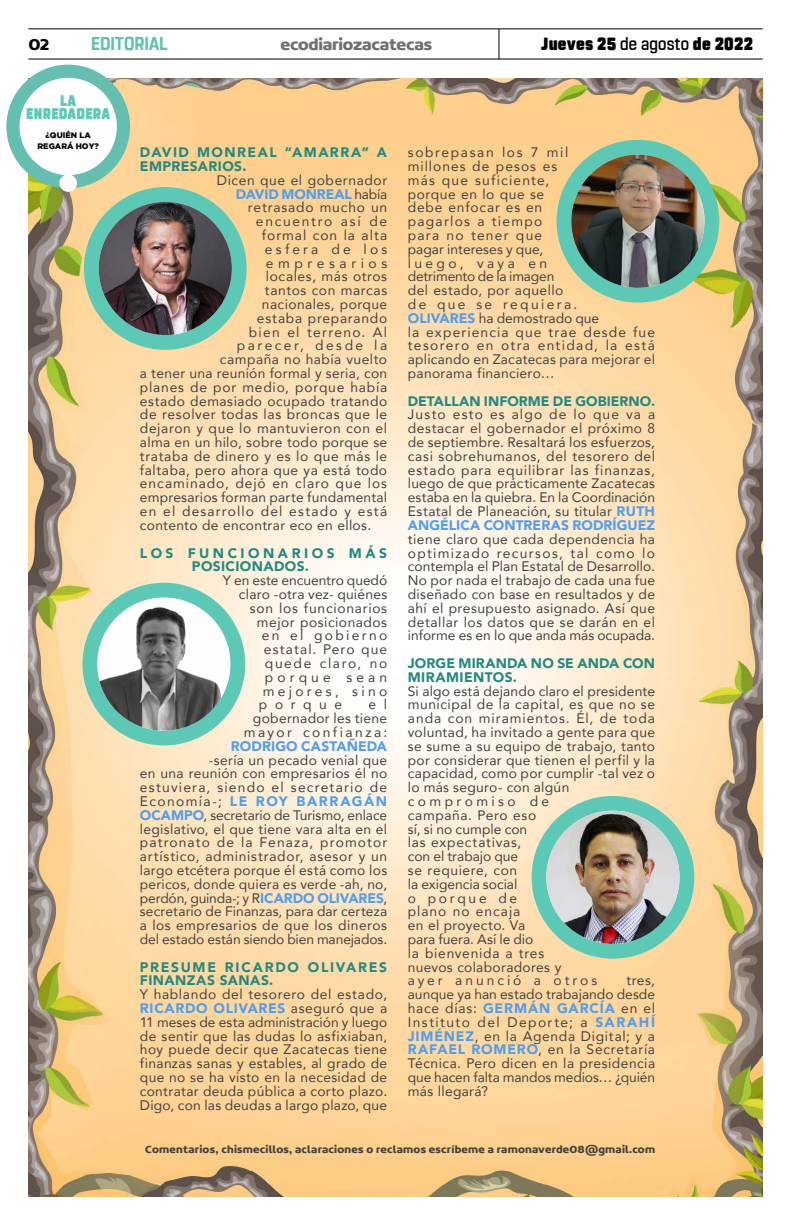
<style>
.page{position:relative;width:791px;height:1225px;background:#fff}
.page>*{position:absolute;margin:0;border:0;box-sizing:border-box;transform-origin:0 0}
.t1{font:700 18.6px "Rohn Rounded";color:#5ec4af;scale:.91 1}
.t2{font:900 17.6px "Rohn Rounded";letter-spacing:.015em;color:#000;scale:.91 1}
.t3{font:700 16.9px "Concord";letter-spacing:-.01em;color:#706f6f}
.t4{font:700 16.9px "Concord";color:#000}
.t5{font:900 15.4px/13px "Rohn Rounded";letter-spacing:.02em;color:#5cc9b6;text-align:center;scale:.87 1}
.t6{font:13.8px/13.8px "Avenir";letter-spacing:.035em;color:#424241;text-align:justify}
.t7{font:13.8px/13.8px "Avenir";letter-spacing:.065em;color:#424241}
.t8{font:13.8px "Avenir";letter-spacing:.06em;color:#424241}
.t9{font:13.8px "Avenir";letter-spacing:.07em;color:#424241}
.t10{font:900 13.8px/13.8px "Avenir";letter-spacing:.12em;color:#218a82}
.t11{font:900 13.8px/13.8px "Avenir";letter-spacing:.01em;color:#218a82}
.t12{font:13.8px "Avenir";letter-spacing:.055em;color:#424241}
.t13{font:900 13.8px/13.8px "Avenir";letter-spacing:.1em;color:#218a82}
.t14{font:900 13.8px "Avenir";color:#4f9ef0}
.t15{font:13.8px "Avenir";letter-spacing:.015em;color:#424241}
.t16{font:900 13.8px/13.8px "Avenir";letter-spacing:.245em;color:#218a82}
.t17{font:13.8px "Avenir";letter-spacing:.08em;color:#424241}
.t18{font:900 13.8px "Avenir";color:#218a82}
.t19{font:13.8px "Avenir";letter-spacing:-.005em;color:#424241}
.t20{font:13.8px "Avenir";letter-spacing:.095em;color:#424241}
.t21{font:13.8px "Avenir";letter-spacing:.18em;color:#424241}
.t22{font:13.8px "Avenir";letter-spacing:.075em;color:#424241}
.t23{font:13.8px "Avenir";letter-spacing:.12em;color:#424241}
.t24{font:13.8px "Avenir";letter-spacing:.115em;color:#424241}
.t25{font:13.8px "Avenir";letter-spacing:.17em;color:#424241}
.t26{font:13.8px "Avenir";letter-spacing:.235em;color:#424241}
.t27{font:13.8px "Avenir";letter-spacing:.23em;color:#424241}
.t28{font:13.8px "Avenir";letter-spacing:.33em;color:#424241}
.t29{font:13.8px "Avenir";letter-spacing:.3em;color:#424241}
.t30{font:700 11px "Concord";letter-spacing:.02em;color:#424241}
.t31{font:900 8px/11px "Gotham";color:#000;text-align:center}
.s1{font-weight:500}
.s2{font-weight:400;color:#424241}
.s3{font-weight:900;color:#4f9ef0}
</style>
<div class="page">
<hr style="left:28px;top:28px;width:735px;height:1px;background:#000">
<hr style="left:28px;top:59px;width:735px;height:1px;background:#000">
<hr style="left:498px;top:29px;width:1px;height:31px;background:#000">
<img style="left:28px;top:78px;width:735px;height:1118px">
<div style="left:84px;top:187px;width:163px;height:163px;background:#5cc9b6;border-radius:50%"></div>
<img style="left:99px;top:202px;width:133px;height:133px;border-radius:67px">
<div style="left:556px;top:140px;width:163px;height:162px;background:#5cc9b6;border-radius:50%"></div>
<img style="left:571px;top:155px;width:133px;height:133px;border-radius:67px">
<div style="left:83px;top:583px;width:162px;height:162px;background:#5cc9b6;border-radius:50%"></div>
<div style="left:97px;top:597px;width:133px;height:133px;background:#fff;border-radius:50%"></div>
<img style="left:97px;top:606px;width:133px;height:124px">
<div style="left:532px;top:796px;width:162px;height:162px;background:#5cc9b6;border-radius:50%"></div>
<img style="left:546px;top:810px;width:133px;height:134px;border-radius:67px">
<div style="left:6px;top:65px;width:124px;height:123px;background:#64bfb1;border-radius:50%"></div>
<div style="left:20px;top:78px;width:97px;height:97px;background:#fff;border-radius:50%"></div>
<div style="left:59px;top:174px;width:18px;height:18px;background:#fff;border-radius:50%"></div>
<p class="t4" style="left:28px;top:34px;width:23px">02</p>
<h1 class="t1" style="left:91px;top:32px;width:86px">EDITORIAL</h1>
<p class="t3" style="left:280px;top:34px;width:153px">ecodiariozacatecas</p>
<p class="t2" style="left:541px;top:33px;width:234px">Jueves 25 <span class="s1">de agosto</span> de 2022</p>
<p class="t5" style="left:26px;top:95px;width:98px">LA<br>ENREDADERA</p>
<p class="t31" style="left:38px;top:130px;width:63px">¿QUIÉN LA<br>REGARÁ HOY?</p>
<p class="t13" style="left:140px;top:145px;width:249px">DAVID MONREAL “AMARRA” A<br>EMPRESARIOS.</p>
<p class="t6" style="left:217px;top:173px;width:172px">Dicen que el gobernador</p>
<p class="t14" style="left:236px;top:182px;width:153px">DAVID MONREAL <span class="s2">había</span></p>
<p class="t8" style="left:248px;top:196px;width:141px">retrasado mucho un</p>
<p class="t23" style="left:256px;top:210px;width:133px">encuentro así de</p>
<p class="t9" style="left:262px;top:224px;width:127px">formal con la alta</p>
<p class="t27" style="left:265px;top:238px;width:124px">esfera de los</p>
<p class="t28" style="left:266px;top:252px;width:123px">empresarios</p>
<p class="t6" style="left:266px;top:269px;width:123px">locales, más otros</p>
<p class="t6" style="left:265px;top:283px;width:124px">tantos con marcas</p>
<p class="t6" style="left:262px;top:297px;width:127px">nacionales, porque</p>
<p class="t12" style="left:257px;top:307px;width:132px">estaba preparando</p>
<p class="t20" style="left:249px;top:321px;width:140px">bien el terreno. Al</p>
<p class="t21" style="left:237px;top:334px;width:152px">parecer, desde la</p>
<p class="t6" style="left:220px;top:352px;width:169px">campaña no había vuelto</p>
<p class="t6" style="left:140px;top:366px;width:249px">a tener una reunión formal y seria, con</p>
<p class="t8" style="left:140px;top:376px;width:249px">planes de por medio, porque había</p>
<p class="t6" style="left:140px;top:393px;width:249px">estado demasiado ocupado tratando</p>
<p class="t6" style="left:140px;top:407px;width:249px">de resolver todas las broncas que le</p>
<p class="t6" style="left:140px;top:421px;width:249px">dejaron y que lo mantuvieron con el</p>
<p class="t6" style="left:140px;top:435px;width:249px">alma en un hilo, sobre todo porque se</p>
<p class="t6" style="left:140px;top:449px;width:249px">trataba de dinero y es lo que más le</p>
<p class="t6" style="left:140px;top:462px;width:249px">faltaba, pero ahora que ya está todo</p>
<p class="t9" style="left:140px;top:472px;width:249px">encaminado, dejó en claro que los</p>
<p class="t15" style="left:140px;top:486px;width:249px">empresarios forman parte fundamental</p>
<p class="t17" style="left:140px;top:500px;width:249px">en el desarrollo del estado y está</p>
<p class="t6" style="left:140px;top:518px;width:233px">contento de encontrar eco en ellos.</p>
<p class="t16" style="left:192px;top:545px;width:197px;text-indent:-52px">LOS FUNCIONARIOS MÁS<br>POSICIONADOS.</p>
<p class="t19" style="left:223px;top:569px;width:166px">Y en este encuentro quedó</p>
<p class="t6" style="left:239px;top:587px;width:150px">claro -otra vez- quiénes</p>
<p class="t12" style="left:250px;top:597px;width:139px">son los funcionarios</p>
<p class="t6" style="left:257px;top:614px;width:132px">mejor posicionados</p>
<p class="t25" style="left:262px;top:624px;width:127px">en el gobierno</p>
<p class="t22" style="left:264px;top:638px;width:125px">estatal. Pero que</p>
<p class="t24" style="left:265px;top:652px;width:124px">quede claro, no</p>
<p class="t29" style="left:265px;top:666px;width:124px">porque sean</p>
<p class="t26" style="left:263px;top:679px;width:126px">mejores, sino</p>
<p class="t6" style="left:259px;top:697px;width:85px">porque</p>
<p class="t6" style="left:244px;top:697px;width:145px;text-align:right">e l<br>gobernador les tiene mayor confianza:</p>
<p class="t14" style="left:231px;top:734px;width:158px">RODRIGO CASTAÑEDA</p>
<p class="t6" style="left:140px;top:752px;width:249px;text-indent:69px">-sería un pecado venial que en una reunión con empresarios él no estuviera, siendo el secretario de Economía-; <span class="s3">LE ROY BARRAGÁN OCAMPO</span>, secretario de Turismo, enlace legislativo, el que tiene vara alta en el patronato de la Fenaza, promotor artístico, administrador, asesor y un largo etcétera porque él está como los pericos, donde quiera es verde -ah, no, perdón, guinda-; y R<span class="s3">ICARDO OLIVARES</span>, secretario de Finanzas, para dar certeza a los empresarios de que los dineros del estado están siendo bien manejados.</p>
<p class="t10" style="left:140px;top:959px;width:249px">PRESUME RICARDO OLIVARES<br>FINANZAS SANAS.</p>
<p class="t6" style="left:140px;top:987px;width:249px">Y hablando del tesorero del estado, <span class="s3">RICARDO OLIVARES</span> aseguró que a 11 meses de esta administración y luego de sentir que las dudas lo asfixiaban, hoy puede decir que Zacatecas tiene finanzas sanas y estables, al grado de que no se ha visto en la necesidad de contratar deuda pública a corto plazo.<br>Digo, con las deudas a largo plazo, que</p>
<p class="t7" style="left:408px;top:145px;width:249px">sobrepasan los 7 mil<br>millones de pesos es<br>más que suficiente,<br>porque en lo que se<br>debe enfocar es en<br>pagarlos a tiempo<br>para no tener que<br>pagar intereses y que,<br>luego, vaya en<br>detrimento de la imagen<br>del estado, por aquello<br>de que se requiera.<br><span class="s3">OLIVARES</span> ha demostrado que<br>la experiencia que trae desde fue tesorero en otra entidad, la está aplicando en Zacatecas para mejorar el panorama financiero…</p>
<p class="t18" style="left:408px;top:389px;width:249px">DETALLAN INFORME DE GOBIERNO.</p>
<p class="t6" style="left:408px;top:407px;width:249px">Justo esto es algo de lo que va a destacar el gobernador el próximo 8 de septiembre. Resaltará los esfuerzos, casi sobrehumanos, del tesorero del estado para equilibrar las finanzas, luego de que prácticamente Zacatecas estaba en la quiebra. En la Coordinación Estatal de Planeación, su titular <span class="s3">RUTH ANGÉLICA CONTRERAS RODRÍGUEZ</span></p>
<p class="t6" style="left:408px;top:531px;width:249px">tiene claro que cada dependencia ha optimizado recursos, tal como lo contempla el Plan Estatal de Desarrollo.<br>No por nada el trabajo de cada una fue diseñado con base en resultados y de ahí el presupuesto asignado. Así que detallar los datos que se darán en el informe es en lo que anda más ocupada.</p>
<p class="t11" style="left:408px;top:656px;width:249px">JORGE MIRANDA NO SE ANDA CON<br>MIRAMIENTOS.</p>
<p class="t6" style="left:408px;top:683px;width:249px;text-align:left">Si algo está dejando claro el presidente municipal de la capital, es que no se anda con miramientos. Él, de toda voluntad, ha invitado a gente para que se sume a su equipo de trabajo, tanto por considerar que tienen el perfil y la capacidad, como por cumplir -tal vez o lo más seguro- con algún compromiso de<br>campaña. Pero eso<br>sí, si no cumple con<br>las expectativas,<br>con el trabajo que<br>se requiere, con<br>la exigencia social<br>o porque de<br>plano no encaja<br>en el proyecto. Va<br>para fuera. Así le dio<br>la bienvenida a tres<br>nuevos colaboradores y<br>ayer anunció a otros</p>
<p class="t6" style="left:408px;top:973px;width:249px;text-indent:218px">tres, aunque ya han estado trabajando desde hace días: <span class="s3">GERMÁN GARCÍA</span> en el Instituto del Deporte; a <span class="s3">SARAHÍ JIMÉNEZ</span>, en la Agenda Digital; y a <span class="s3">RAFAEL ROMERO</span>, en la Secretaría Técnica. Pero dicen en la presidencia que hacen falta mandos medios… ¿quién más llegará?</p>
<p class="t30" style="left:145px;top:1142px;width:511px">Comentarios, chismecillos, aclaraciones o reclamos escríbeme a ramonaverde08@gmail.com</p>
</div>
